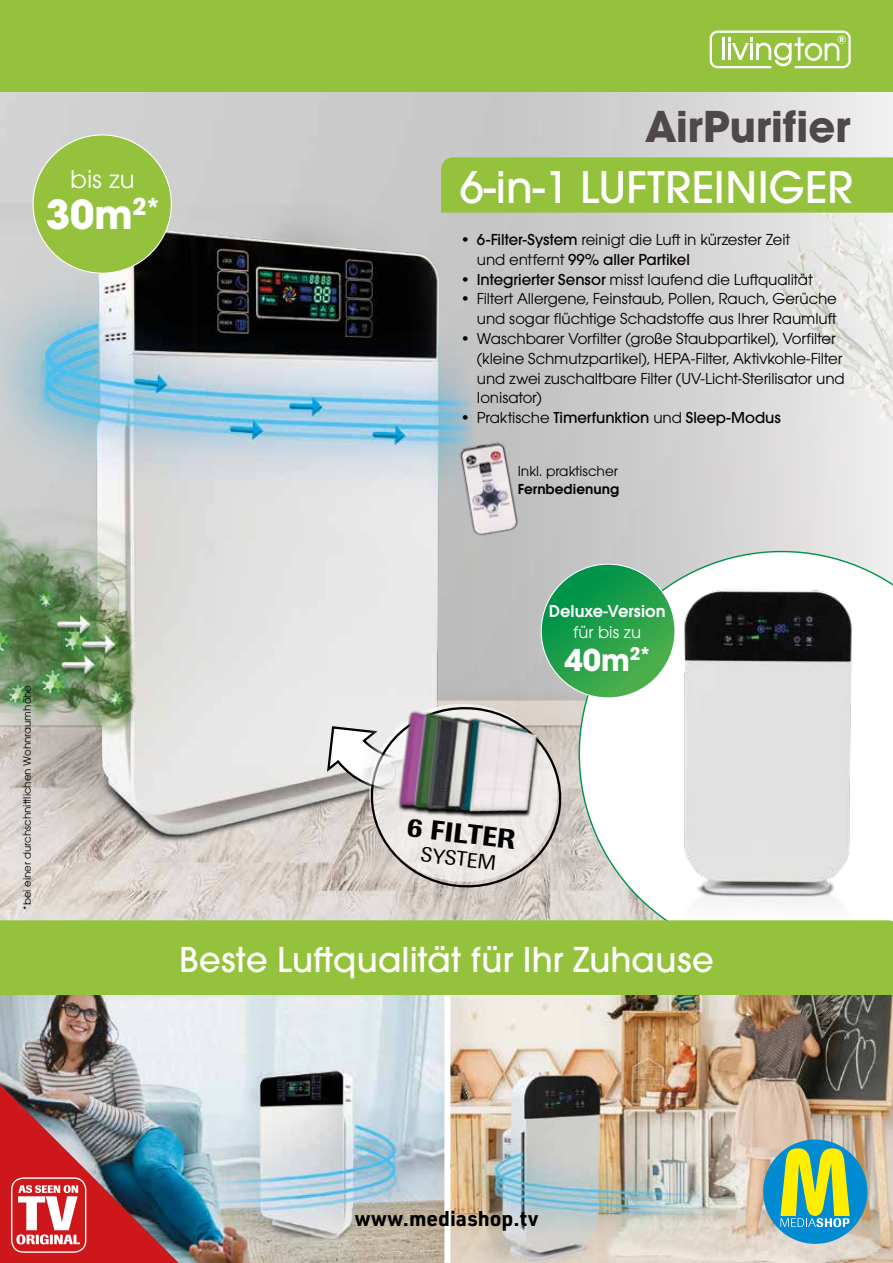
<style>
.page{position:relative;width:893px;height:1263px;background:#fff}
.page>*{position:absolute;margin:0;border:0;box-sizing:border-box;transform-origin:0 0}
.t1{font:500 47.55px "Avalon";color:#fff}
.t2{font:700 46.5px "Avalon";color:#4f484a}
.t3{font:700 43.95px "Avalon";color:#fff}
.t4{font:500 37.5px "Avalon";color:#fff}
.t5{font:700 33px "Avalon";color:#fff}
.t6{font:500 27.15px "Imago Pro";color:#000}
.t7{font:26.85px "Avalon";color:#fff}
.t8{font:700 21px "URWDIN";color:#000}
.t9{font:20.55px "Imago Pro";color:#000}
.t10{font:600 17.85px "Avalon";color:#fff}
.t11{font:17.85px "Avalon";color:#fff}
.t12{font:16.5px/19.8px "Avalon";letter-spacing:-.005em;color:#000}
.t13{font:500 16.5px "Avalon";letter-spacing:-.005em;color:#000}
.t14{font:15px "Avalon";color:#000}
.t15{font:600 15px "Avalon";color:#000}
.t16{font:11.25px "Avalon";color:#000}
.s1{font-weight:500}
.s2{font-weight:400}
</style>
<div class="page">
<img style="left:0;top:995px;width:893px;height:268px">
<img style="left:0;top:92px;width:893px;height:828px">
<div style="left:441px;top:157px;width:452px;height:56px;background:#94c23d"></div>
<div style="left:0;top:0;width:893px;height:92px;background:#94c23d"></div>
<svg style="left:710px;top:31px;width:141px;height:37px"></svg>
<img style="left:0;top:203px;width:509px;height:687px">
<img style="left:443px;top:424px;width:97px;height:129px">
<svg style="left:33px;top:137px;width:138px;height:136px;background:#99bd55"></svg>
<svg style="left:579px;top:551px;width:314px;height:369px"></svg>
<div style="left:0;top:920px;width:893px;height:75px;background:#94c23d"></div>
<svg style="left:326px;top:566px;width:349px;height:325px"></svg>
<div style="left:444px;top:995px;width:6px;height:268px;background:#fff"></div>
<div style="left:763px;top:1139px;width:104px;height:105px;background:#008bd2;border-radius:50%"></div>
<svg style="left:780px;top:1148px;width:70px;height:79px"></svg>
<img style="left:0;top:1071px;width:191px;height:192px">
<h3 class="t7" style="left:70px;top:163px;width:66px">bis zu</h3>
<h3 class="t3" style="left:46px;top:188px;width:115px">30m<sup>2*</sup></h3>
<h2 class="t2" style="left:645px;top:98px;width:206px">AirPurifier</h2>
<h1 class="t1" style="left:460px;top:160px;width:395px">6-in-1 LUFTREINIGER</h1>
<p class="t12" style="left:477px;top:230px;width:315px;text-indent:-17px"><span class="s1">• 6-Filter-System</span> reinigt die Luft in kürzester Zeit und entfernt <span class="s1">99% aller Partikel</span></p>
<p class="t12" style="left:460px;top:269px;width:354px"><span class="s1">• Integrierter Sensor</span> misst laufend die Luftqualität</p>
<p class="t12" style="left:460px;top:289px;width:379px;text-align:right">• Filtert Allergene, Feinstaub, Pollen, Rauch, Gerüche und sogar flüchtige Schadstoffe aus Ihrer Raumluft</p>
<p class="t12" style="left:477px;top:329px;width:369px;text-indent:-17px">• Waschbarer Vorfilter (große Staubpartikel), Vorfilter (kleine Schmutzpartikel), HEPA-Filter, Aktivkohle-Filter und zwei zuschaltbare Filter (UV-Licht-Sterilisator und Ionisator)</p>
<p class="t13" style="left:460px;top:408px;width:323px"><span class="s2">• Praktische</span> Timerfunktion <span class="s2">und</span> Sleep-Modus</p>
<p class="t14" style="left:518px;top:462px;width:102px">Inkl. praktischer</p>
<p class="t15" style="left:518px;top:480px;width:103px">Fernbedienung</p>
<p class="t16" style="left:21px;top:910px;width:226px;rotate:-90deg">*bei einer durchschnittlichen Wohnraumhöhe</p>
<p class="t10" style="left:549px;top:601px;width:118px">Deluxe-Version</p>
<p class="t11" style="left:573px;top:622px;width:69px">für bis zu</p>
<h3 class="t5" style="left:565px;top:640px;width:87px">40m<sup>2*</sup></h3>
<h3 class="t6" style="left:410px;top:809px;width:110px;rotate:7deg">6 FILTER</h3>
<p class="t9" style="left:423px;top:841px;width:76px;rotate:7deg">SYSTEM</p>
<h3 class="t4" style="left:179px;top:938px;width:536px">Beste Luftqualität für Ihr Zuhause</h3>
<p class="t8" style="left:354px;top:1204px;width:186px">www.mediashop.tv</p>
</div>
